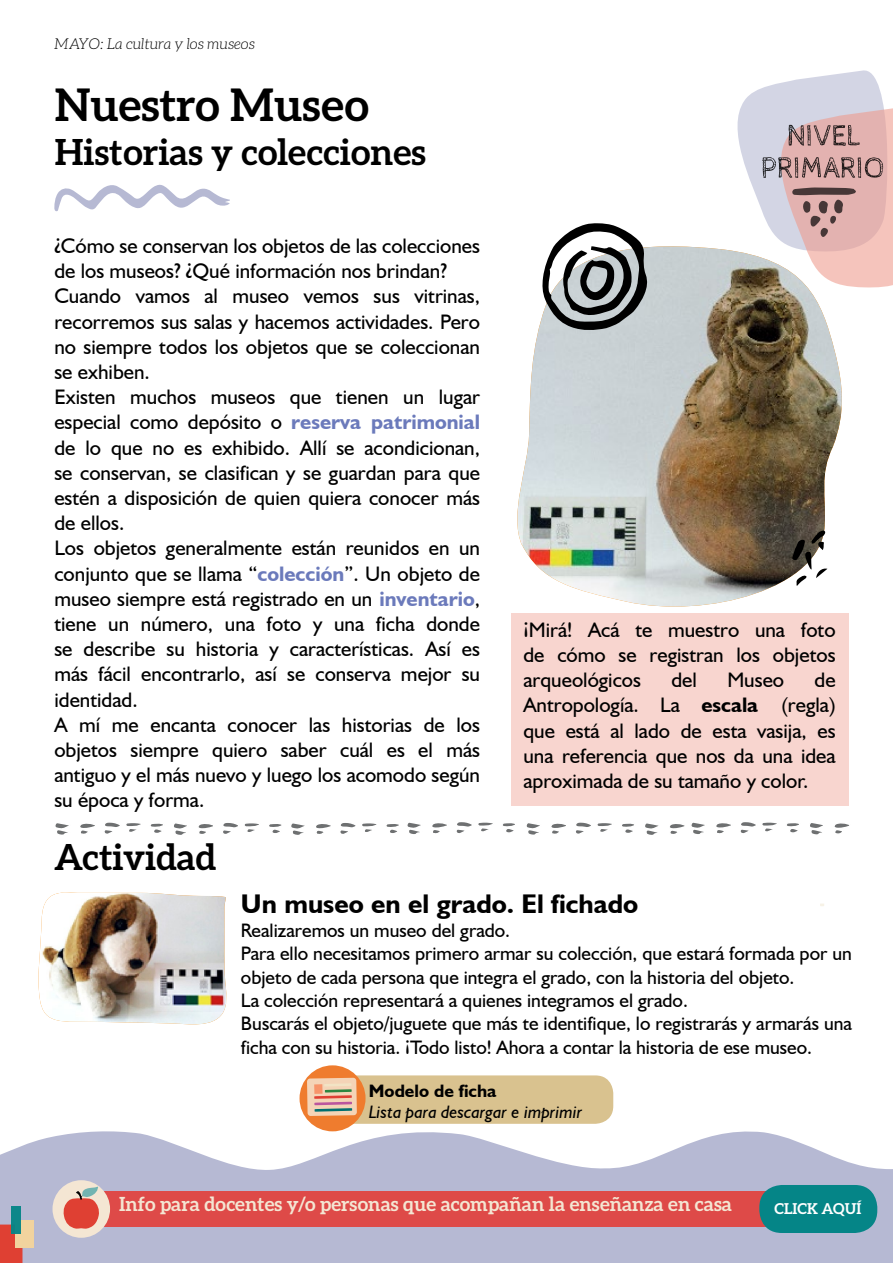
<style>
.page{position:relative;width:893px;height:1263px;background:#fff}
.page>*{position:absolute;margin:0;border:0;box-sizing:border-box;transform-origin:0 0}
.t1{font:700 45px "Aleo";color:#000}
.t2{font:700 36px "Aleo";color:#000}
.t3{font:700 27px "Humanist 521 BT";color:#000}
.t4{font:21px/25.2px "Humanist 521 BT";color:#000;text-align:justify}
.t5{font:19.5px/23.4px "Humanist 521 BT";color:#000}
.t6{font:700 19.5px "Aleo";color:#f4e6d3}
.t7{font:italic 18px "Humanist 521 BT";color:#000}
.t8{font:700 18px "Humanist 521 BT";color:#000}
.t9{font:italic 300 15px "Aleo";color:#000}
.t10{font:700 15px "Aleo";color:#fff}
.s1{font-weight:700;color:#6b7abb}
.s2{font-weight:700}
</style>
<div class="page">
<svg style="left:0;top:1122px;width:893px;height:141px;fill:#b6b9d3"></svg>
<div style="left:103px;top:1191px;width:673px;height:36px;background:#de4a48"></div>
<div style="left:52px;top:1180px;width:58px;height:58px;background:#f4e6d3;border-radius:50%"></div>
<svg style="left:63px;top:1187px;width:36px;height:42px"></svg>
<div style="left:16px;top:1220px;width:18px;height:27px;background:#f1d39e"></div>
<div style="left:11px;top:1207px;width:10px;height:27px;background:#0c878a"></div>
<svg style="left:54px;top:184px;width:176px;height:27px"></svg>
<svg style="left:432px;top:822px;width:83px;height:12px"></svg>
<svg style="left:55px;top:823px;width:14px;height:12px"></svg>
<svg style="left:80px;top:822px;width:341px;height:13px"></svg>
<svg style="left:526px;top:823px;width:14px;height:12px"></svg>
<svg style="left:551px;top:822px;width:61px;height:12px"></svg>
<svg style="left:622px;top:822px;width:83px;height:13px"></svg>
<svg style="left:716px;top:822px;width:134px;height:13px"></svg>
<svg style="left:737px;top:70px;width:156px;height:218px;background:#d7c0c4"></svg>
<div style="left:759px;top:1185px;width:118px;height:48px;background:#058587;border-radius:22px"></div>
<div style="left:511px;top:613px;width:338px;height:193px;background:#f8d5cf"></div>
<svg style="left:737px;top:241px;width:109px;height:47px"></svg>
<img style="left:517px;top:246px;width:327px;height:361px">
<img style="left:38px;top:892px;width:189px;height:133px">
<svg style="left:542px;top:223px;width:106px;height:108px"></svg>
<svg style="left:792px;top:530px;width:35px;height:56px"></svg>
<div style="left:337px;top:1075px;width:276px;height:49px;background:#d9c28f;border-radius:18px"></div>
<div style="left:300px;top:1065px;width:66px;height:66px;background:#ef7c2e;border-radius:50%"></div>
<svg style="left:307px;top:1078px;width:50px;height:38px;background:#dabaa1"></svg>
<div style="left:314px;top:1084px;width:9px;height:10px;background:#f7946a"></div>
<p class="t9" style="left:54px;top:36px;width:202px">MAYO: La cultura y los museos</p>
<p class="t1" style="left:55px;top:79px;width:316px">Nuestro Museo</p>
<p class="t2" style="left:55px;top:131px;width:373px">Historias y colecciones</p>
<p class="t4" style="left:54px;top:233px;width:427px">¿Cómo se conservan los objetos de las colecciones de los museos? ¿Qué información nos brindan?</p>
<p class="t4" style="left:54px;top:283px;width:427px">Cuando vamos al museo vemos sus vitrinas, recorremos sus salas y hacemos actividades. Pero no siempre todos los objetos que se coleccionan se exhiben.</p>
<p class="t4" style="left:54px;top:384px;width:427px">Existen muchos museos que tienen un lugar especial como depósito o <span class="s1">reserva patrimonial </span>de lo que no es exhibido. Allí se acondicionan, se conservan, se clasifican y se guardan para que estén a disposición de quien quiera conocer más de ellos.</p>
<p class="t4" style="left:54px;top:535px;width:427px">Los objetos generalmente están reunidos en un conjunto que se llama “<span class="s1">colección</span>”. Un objeto de museo siempre está registrado en un <span class="s1">inventario</span>, tiene un número, una foto y una ficha donde se describe su historia y características. Así es más fácil encontrarlo, así se conserva mejor su identidad.</p>
<p class="t4" style="left:54px;top:712px;width:427px">A mí me encanta conocer las historias de los objetos siempre quiero saber cuál es el más antiguo y el más nuevo y luego los acomodo según su época y forma.</p>
<p class="t2" style="left:54px;top:836px;width:164px">Actividad</p>
<p class="t4" style="left:523px;top:617px;width:314px">¡Mirá! Acá te muestro una foto de cómo se registran los objetos arqueológicos</p>
<p class="t4" style="left:523px;top:667px;width:314px;text-indent:291px">de Antropología. La <span class="s2">escala</span> (regla) que está al lado de esta vasija, es una referencia que nos da una idea aproximada de su tamaño y color.</p>
<p class="t4" style="left:671px;top:667px;width:27px">del</p>
<p class="t4" style="left:727px;top:667px;width:58px">Museo</p>
<p class="t3" style="left:241px;top:887px;width:399px">Un museo en el grado. El fichado</p>
<p class="t5" style="left:241px;top:918px;width:271px">Realizaremos un museo del grado.</p>
<p class="t5" style="left:241px;top:941px;width:612px">Para ello necesitamos primero armar su colección, que estará formada por un objeto de cada persona que integra el grado, con la historia del objeto.</p>
<p class="t5" style="left:241px;top:988px;width:448px">La colección representará a quienes integramos el grado.</p>
<p class="t5" style="left:241px;top:1011px;width:612px">Buscarás el objeto/juguete que más te identifique, lo registrarás y armarás una ficha con su historia. ¡Todo listo! Ahora a contar la historia de ese museo.</p>
<p class="t8" style="left:369px;top:1079px;width:129px">Modelo de ficha</p>
<p class="t7" style="left:369px;top:1101px;width:215px">Lista para descargar e imprimir</p>
<p class="t6" style="left:119px;top:1193px;width:614px">Info para docentes y/o personas que acompañan la enseñanza en casa</p>
<p class="t10" style="left:775px;top:1199px;width:89px">CLICK AQUÍ</p>
</div>
